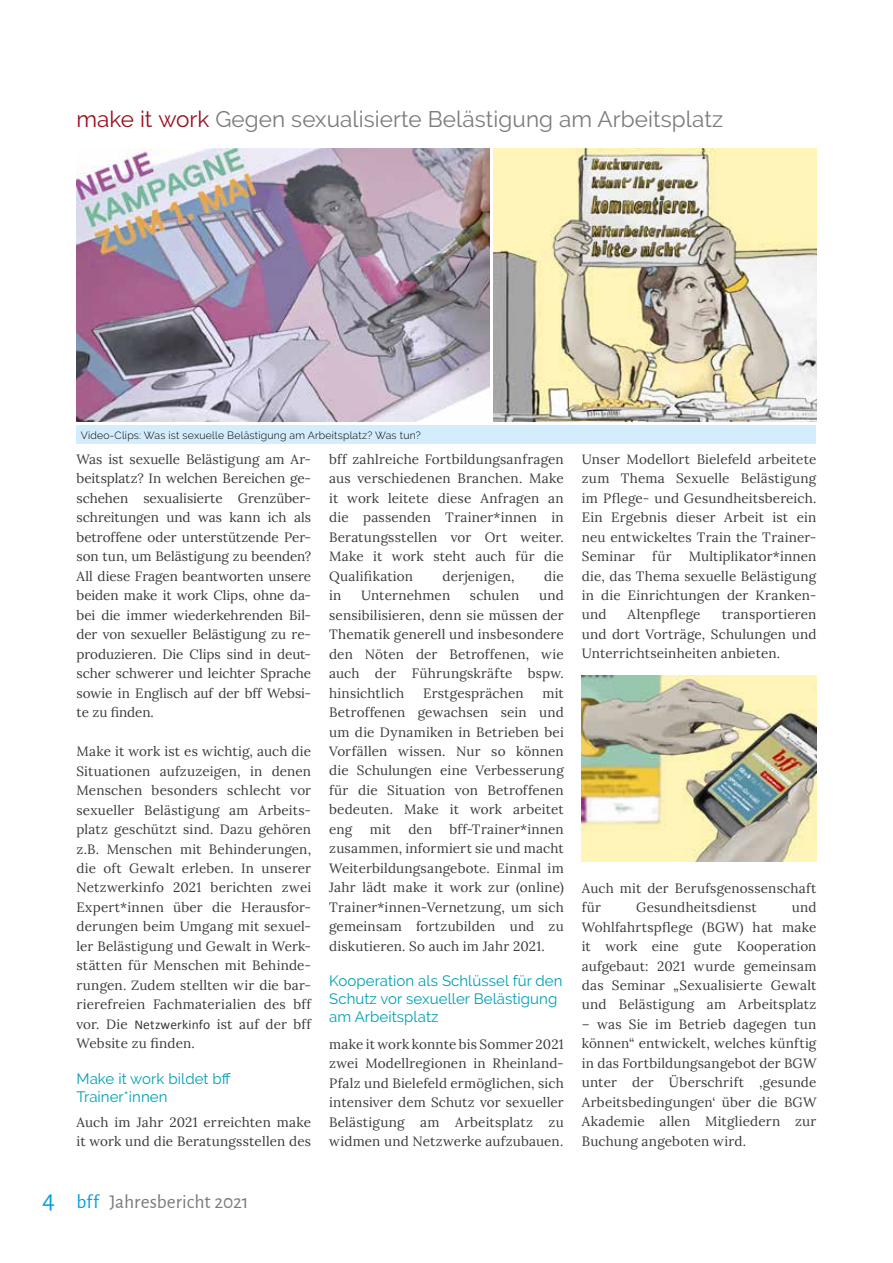
<style>
.page{position:relative;width:893px;height:1263px;background:#fff}
.page>*{position:absolute;margin:0;border:0;box-sizing:border-box;transform-origin:0 0}
.t1{font:22.5px "Raleway";letter-spacing:.005em;color:#7a7b7a}
.t2{font:19.5px "Alegreya Sans";color:#7a7b7a}
.t3{font:15px/18px "Raleway";letter-spacing:.005em;color:#009fb4}
.t4{font:13.5px/19.5px "Lora";letter-spacing:.01em;color:#3a3a39;text-align:justify}
.t5{font:300 10.5px "Raleway";letter-spacing:.02em;color:#000}
.s1{color:#980f21}
.s2{font-family:"Calibri"}
.s3{font-size:27px;color:#009ee3}
.s4{color:#009ee3}
</style>
<div class="page">
<img style="left:77px;top:149px;width:413px;height:273px">
<img style="left:493px;top:149px;width:323px;height:273px">
<img style="left:582px;top:675px;width:234px;height:186px">
<div style="left:77px;top:425px;width:739px;height:18px;background:#d4edfc"></div>
<h1 class="t1" style="left:77px;top:106px;width:648px"><span class="s1">make it work</span> Gegen sexualisierte Belästigung am Arbeitsplatz</h1>
<p class="t5" style="left:81px;top:429px;width:341px">Video-Clips: Was ist sexuelle Belästigung am Arbeitsplatz? Was tun?</p>
<p class="t4" style="left:77px;top:448px;width:236px">Was ist sexuelle Belästigung am Ar&shy;beitsplatz? In welchen Bereichen ge&shy;schehen sexualisierte Grenzüber&shy;schreitungen und was kann ich als betroffene oder unterstützende Per&shy;son tun, um Belästigung zu beenden?<br>All diese Fragen beantworten unsere beiden make it work Clips, ohne da&shy;bei die immer wiederkehrenden Bil&shy;der von sexueller Belästigung zu re&shy;produzieren. Die Clips sind in deut&shy;scher schwerer und leichter Sprache sowie in Englisch auf der bff Websi&shy;te zu finden.</p>
<p class="t4" style="left:77px;top:740px;width:236px">Make it work ist es wichtig, auch die Situationen aufzuzeigen, in denen Menschen besonders schlecht vor sexueller Belästigung am Arbeits&shy;platz geschützt sind. Dazu gehören z.B. Menschen mit Behinderungen, die oft Gewalt erleben. In unserer Netzwerkinfo 2021 berichten zwei Expert*innen über die Herausfor&shy;derungen beim Umgang mit sexuel&shy;ler Belästigung und Gewalt in Werk&shy;stätten für Menschen mit Behinde&shy;rungen. Zudem stellten wir die bar&shy;rierefreien Fachmaterialien des bff vor. Die <span class="s2">Netzwerkinfo</span> ist auf der bff Website zu finden.</p>
<p class="t3" style="left:77px;top:1069px;width:156px">Make it work bildet bff<br>Trainer*innen</p>
<p class="t4" style="left:77px;top:1111px;width:236px">Auch im Jahr 2021 erreichten make it work und die Beratungsstellen des</p>
<p class="t4" style="left:329px;top:448px;width:236px">bff zahlreiche Fortbildungsanfragen aus verschiedenen Branchen. Make it work leitete diese Anfragen an die passenden Trainer*innen in Beratungsstellen vor Ort weiter.<br>Make it work steht auch für die Qualifikation</p>
<p class="t4" style="left:443px;top:565px;width:73px">derjenigen,</p>
<p class="t4" style="left:544px;top:565px;width:21px">die</p>
<p class="t4" style="left:329px;top:585px;width:236px;text-indent:210px">und sensibilisieren, denn sie müssen der Thematik generell und insbesondere den Nöten der Betroffenen, wie auch der Führungskräfte bspw. hinsichtlich</p>
<p class="t4" style="left:329px;top:585px;width:14px">in</p>
<p class="t4" style="left:361px;top:585px;width:91px">Unternehmen</p>
<p class="t4" style="left:470px;top:585px;width:51px">schulen</p>
<p class="t4" style="left:423px;top:682px;width:102px">Erstgesprächen</p>
<p class="t4" style="left:329px;top:682px;width:236px;text-indent:213px">mit Betroffenen gewachsen sein und um die Dynamiken in Betrieben bei Vorfällen wissen. Nur so können die Schulungen eine Verbesserung für die Situation von Betroffenen bedeuten. Make it work arbeitet eng</p>
<p class="t4" style="left:329px;top:818px;width:236px;text-indent:120px">bff-Trainer*innen zusammen, informiert sie und macht Weiterbildungsangebote. Einmal im Jahr lädt make it work zur (online)<br>Trainer*innen-Vernetzung, um sich gemeinsam fortzubilden und zu diskutieren. So auch im Jahr 2021.</p>
<p class="t3" style="left:329px;top:972px;width:235px">Kooperation als Schlüssel für den<br>Schutz vor sexueller Belästigung am Arbeitsplatz</p>
<p class="t4" style="left:329px;top:1033px;width:236px">make it work konnte bis Sommer 2021 zwei Modellregionen in Rheinland-Pfalz und Bielefeld ermöglichen, sich intensiver dem Schutz vor sexueller Belästigung am Arbeitsplatz zu widmen und Netzwerke aufzubauen.</p>
<p class="t4" style="left:370px;top:818px;width:23px">mit</p>
<p class="t4" style="left:408px;top:818px;width:25px">den</p>
<h2 class="t2" style="left:42px;top:1188px;width:208px"><span class="s3">4</span> <span class="s4">bff</span> Jahresbericht 2021</h2>
<p class="t4" style="left:582px;top:448px;width:236px">Unser Modellort Bielefeld arbeitete zum Thema Sexuelle Belästigung im Pflege- und Gesundheitsbereich.<br>Ein Ergebnis dieser Arbeit ist ein neu entwickeltes Train the Trainer-Seminar</p>
<p class="t4" style="left:652px;top:545px;width:21px">für</p>
<p class="t4" style="left:582px;top:545px;width:236px;text-indent:107px">Multiplikator*innen die, das Thema sexuelle Belästigung in die Einrichtungen der Kranken&shy;und</p>
<p class="t4" style="left:628px;top:604px;width:75px">Altenpflege</p>
<p class="t4" style="left:582px;top:604px;width:236px;text-indent:140px">transportieren und dort Vorträge, Schulungen und Unterrichtseinheiten anbieten.</p>
<p class="t4" style="left:582px;top:877px;width:236px">Auch mit der Berufsgenossenschaft für</p>
<p class="t4" style="left:582px;top:896px;width:236px;text-indent:210px">und Wohlfahrtspflege (BGW) hat make it work eine gute Kooperation aufgebaut: 2021 wurde gemeinsam das Seminar „Sexualisierte Gewalt und Belästigung am Arbeitsplatz</p>
<p class="t4" style="left:582px;top:1013px;width:236px">– was Sie im Betrieb dagegen tun können“ entwickelt, welches künftig in das Fortbildungsangebot der BGW unter der Überschrift ‚gesunde Arbeitsbedingungen‘ über die BGW Akademie allen Mitgliedern zur Buchung angeboten wird.</p>
<p class="t4" style="left:636px;top:896px;width:122px">Gesundheitsdienst</p>
</div>
